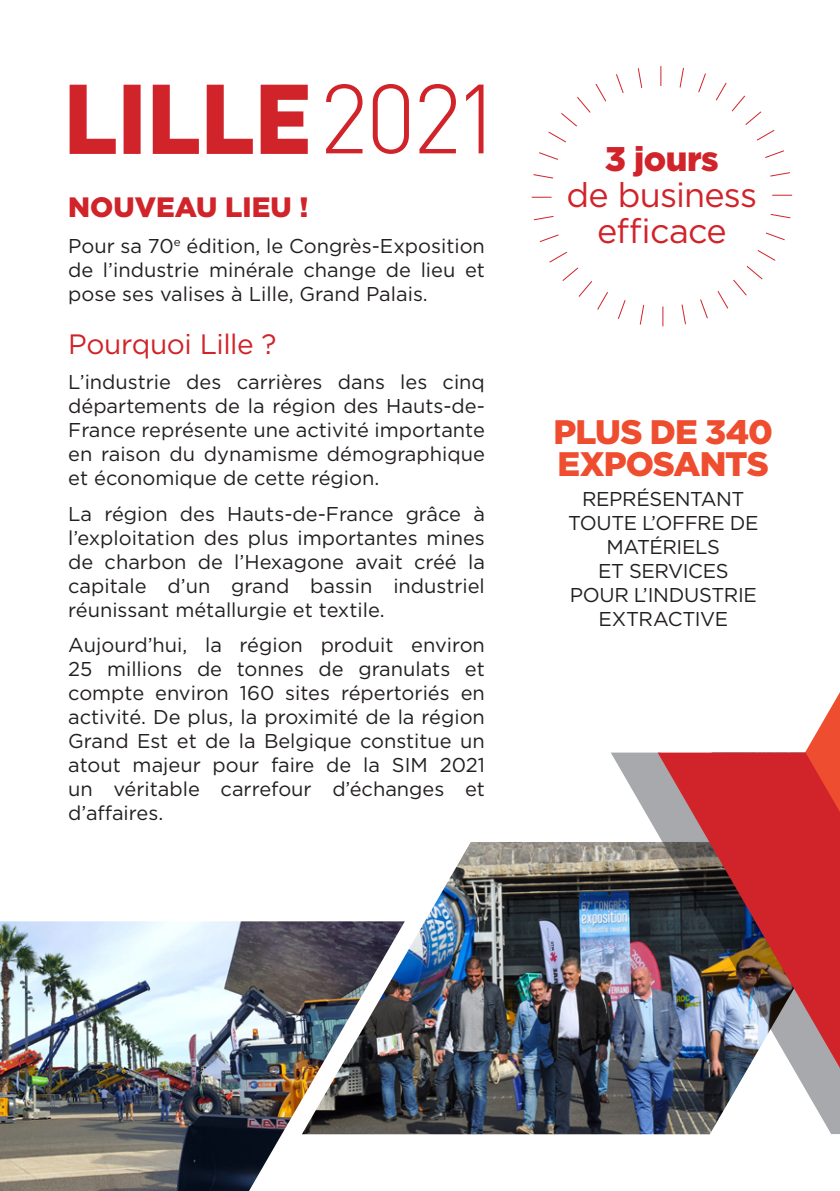
<style>
.page{position:relative;width:840px;height:1191px;background:#fff}
.page>*{position:absolute;margin:0;border:0;box-sizing:border-box;transform-origin:0 0}
.t1{font:34.2px/36px "Gotham";letter-spacing:-.025em;color:#d1232a;text-align:center}
.t2{font:900 34.2px "Gotham";letter-spacing:-.015em;color:#d1232a}
.t3{font:900 34px/32px "Gotham";letter-spacing:-.025em;color:#ef4d2f}
.t4{font:28px "Gotham";letter-spacing:-.015em;color:#d1232a}
.t5{font:900 28px "Gotham";color:#d1232a}
.t6{font:20px/24px "Gotham";color:#231f20;text-align:justify}
.t7{font:20px/24px "Gotham";letter-spacing:-.02em;color:#231f20;text-align:center}
</style>
<div class="page">
<img style="left:404px;top:842px;width:206px;height:292px">
<img style="left:0;top:921px;width:404px;height:270px">
<img style="left:610px;top:752px;width:229px;height:382px">
<svg style="left:805px;top:694px;width:34px;height:58px"></svg>
<img style="left:657px;top:752px;width:182px;height:316px">
<svg style="left:70px;top:85px;width:237px;height:69px"></svg>
<svg style="left:326px;top:84px;width:157px;height:70px"></svg>
<svg style="left:531px;top:66px;width:261px;height:261px"></svg>
<div style="left:551px;top:86px;width:220px;height:220px;background:#fff;border-radius:50%"></div>
<h3 class="t5" style="left:68px;top:188px;width:242px">NOUVEAU LIEU !</h3>
<p class="t6" style="left:68px;top:233px;width:418px">Pour sa 70<sup>e</sup> édition, le Congrès-Exposition de l’industrie minérale change de lieu et pose ses valises à Lille, Grand Palais.</p>
<h3 class="t4" style="left:68px;top:326px;width:210px">Pourquoi Lille ?</h3>
<p class="t6" style="left:68px;top:370px;width:418px">L’industrie des carrières dans les cinq départements de la région des Hauts-de-France représente une activité importante en raison du dynamisme démographique et économique de cette région.</p>
<p class="t6" style="left:68px;top:501px;width:418px">La région des Hauts-de-France grâce à l’exploitation des plus importantes mines de charbon de l’Hexagone avait créé la capitale d’un grand bassin industriel réunissant métallurgie et textile.</p>
<p class="t6" style="left:68px;top:632px;width:418px">Aujourd’hui, la région produit environ 25 millions de tonnes de granulats et compte environ 160 sites répertoriés en activité. De plus, la proximité de la région Grand Est et de la Belgique constitue un atout majeur pour faire de la SIM 2021 un véritable carrefour d’échanges et d’affaires.</p>
<h1 class="t2" style="left:604px;top:136px;width:115px">3 jours</h1>
<h1 class="t1" style="left:566px;top:176px;width:192px">de business efficace</h1>
<h2 class="t3" style="left:553px;top:415px;width:221px">PLUS DE 340<br>EXPOSANTS</h2>
<p class="t7" style="left:568px;top:486px;width:192px">REPRÉSENTANT<br>TOUTE L’OFFRE DE<br>MATÉRIELS<br>ET SERVICES<br>POUR L’INDUSTRIE<br>EXTRACTIVE</p>
</div>
